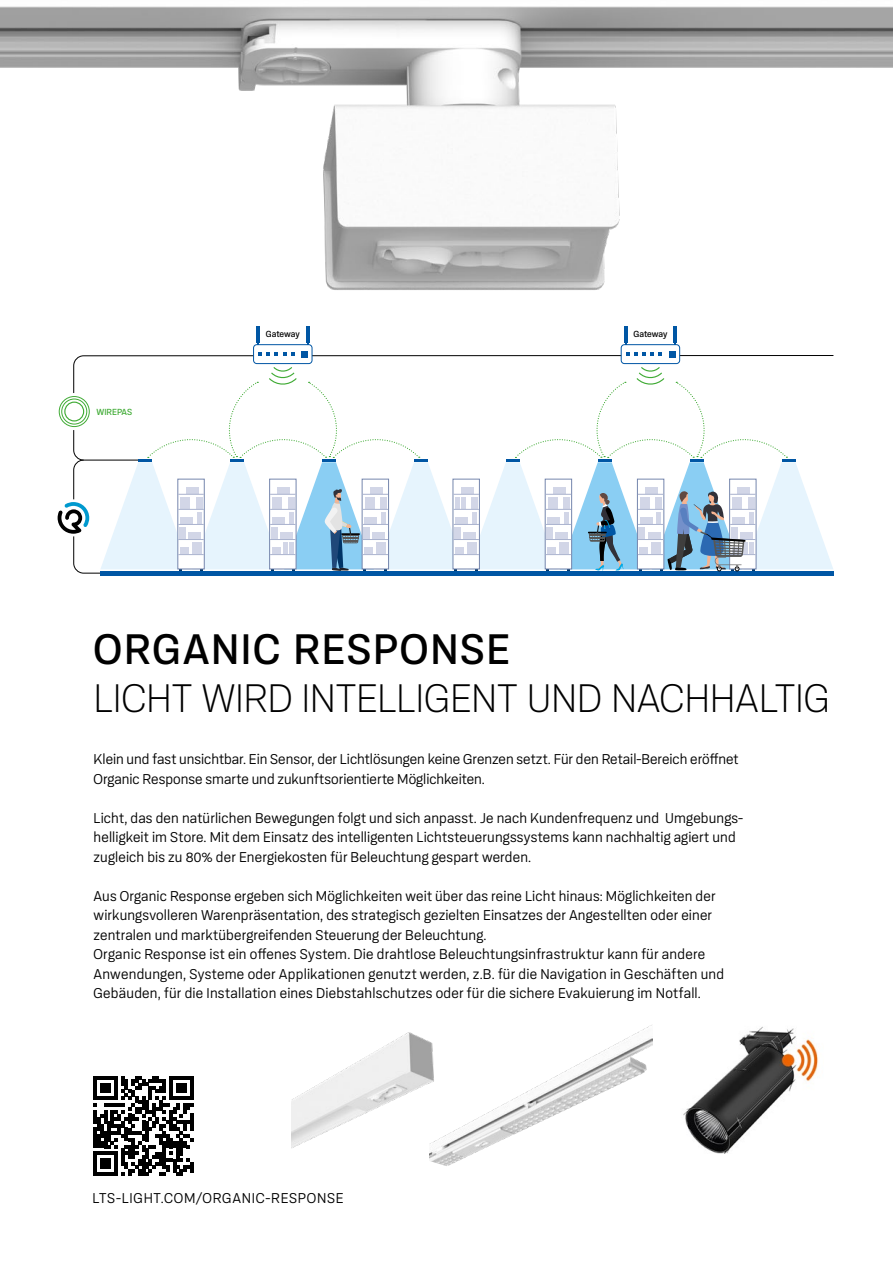
<style>
.page{position:relative;width:893px;height:1263px;background:#fff}
.page>*{position:absolute;margin:0;border:0;box-sizing:border-box;transform-origin:0 0}
.t1{font:500 45px "Konkret Grotesk Pro";letter-spacing:.035em;color:#000}
.t2{font:300 42px "Konkret Grotesk Pro";letter-spacing:-.01em;color:#000}
.t3{font:15px/19.5px "Konkret Grotesk Pro";letter-spacing:.01em;color:#000}
.t4{font:15px "Konkret Grotesk Pro";letter-spacing:.05em;color:#000}
.t5{font:500 9.3px "Konkret Grotesk Pro";letter-spacing:-.005em;color:#000}
.t6{font:500 9.3px "Konkret Grotesk Pro";color:#40ab35}
</style>
<div class="page">
<img style="left:0;top:6px;width:893px;height:284px">
<svg style="left:73px;top:355px;width:761px;height:11px"></svg>
<hr style="left:100px;top:571px;width:733px;height:4px;background:#0056a4">
<div style="left:621px;top:345px;width:59px;height:19px;background:#fff;border-radius:3px"></div>
<div style="left:621px;top:344px;width:59px;height:20px;border:1px solid #0056a4;border-radius:3px"></div>
<hr style="left:624px;top:326px;width:3px;height:16px;background:#0056a4">
<hr style="left:673px;top:326px;width:4px;height:16px;background:#0056a4">
<svg style="left:669px;top:351px;width:6px;height:6px"></svg>
<svg style="left:626px;top:352px;width:36px;height:4px"></svg>
<div style="left:254px;top:345px;width:58px;height:19px;background:#fff;border-radius:3px"></div>
<div style="left:253px;top:344px;width:59px;height:20px;border:1px solid #0056a4;border-radius:3px"></div>
<hr style="left:256px;top:326px;width:4px;height:16px;background:#0056a4">
<hr style="left:306px;top:326px;width:3px;height:16px;background:#0056a4">
<div style="left:301px;top:351px;width:7px;height:6px;background:#0056a4"></div>
<svg style="left:258px;top:352px;width:36px;height:4px"></svg>
<svg style="left:58px;top:366px;width:775px;height:208px"></svg>
<img style="left:683px;top:1026px;width:136px;height:128px">
<img style="left:291px;top:1032px;width:138px;height:116px">
<img style="left:429px;top:1025px;width:223px;height:133px">
<svg style="left:429px;top:1158px;width:35px;height:8px"></svg>
<svg style="left:94px;top:1076px;width:99px;height:100px"></svg>
<p class="t6" style="left:96px;top:404px;width:37px">WIREPAS</p>
<p class="t5" style="left:266px;top:327px;width:35px">Gateway</p>
<p class="t5" style="left:633px;top:327px;width:35px">Gateway</p>
<h1 class="t1" style="left:94px;top:615px;width:418px">ORGANIC RESPONSE</h1>
<h2 class="t2" style="left:94px;top:668px;width:738px">LICHT WIRD INTELLIGENT UND NACHHALTIG</h2>
<p class="t3" style="left:94px;top:748px;width:646px">Klein und fast unsichtbar. Ein Sensor, der Lichtlösungen keine Grenzen setzt. Für den Retail-Bereich eröffnet<br>Organic Response smarte und zukunftsorientierte Möglichkeiten.</p>
<p class="t3" style="left:94px;top:807px;width:651px">Licht, das den natürlichen Bewegungen folgt und sich anpasst. Je nach Kundenfrequenz und Umgebungs&shy;helligkeit im Store. Mit dem Einsatz des intelligenten Lichtsteuerungssystems kann nachhaltig agiert und zugleich bis zu 80% der Energiekosten für Beleuchtung gespart werden.</p>
<p class="t3" style="left:94px;top:885px;width:632px">Aus Organic Response ergeben sich Möglichkeiten weit über das reine Licht hinaus: Möglichkeiten der wirkungsvolleren Warenpräsentation, des strategisch gezielten Einsatzes der Angestellten oder einer zentralen und marktübergreifenden Steuerung der Beleuchtung.<br>Organic Response ist ein offenes System. Die drahtlose Beleuchtungsinfrastruktur kann für andere Anwendungen, Systeme oder Applikationen genutzt werden, z.B. für die Navigation in Geschäften und Gebäuden, für die Installation eines Diebstahlschutzes oder für die sichere Evakuierung im Notfall.</p>
<p class="t4" style="left:92px;top:1187px;width:253px">LTS-LIGHT.COM/ORGANIC-RESPONSE</p>
</div>
